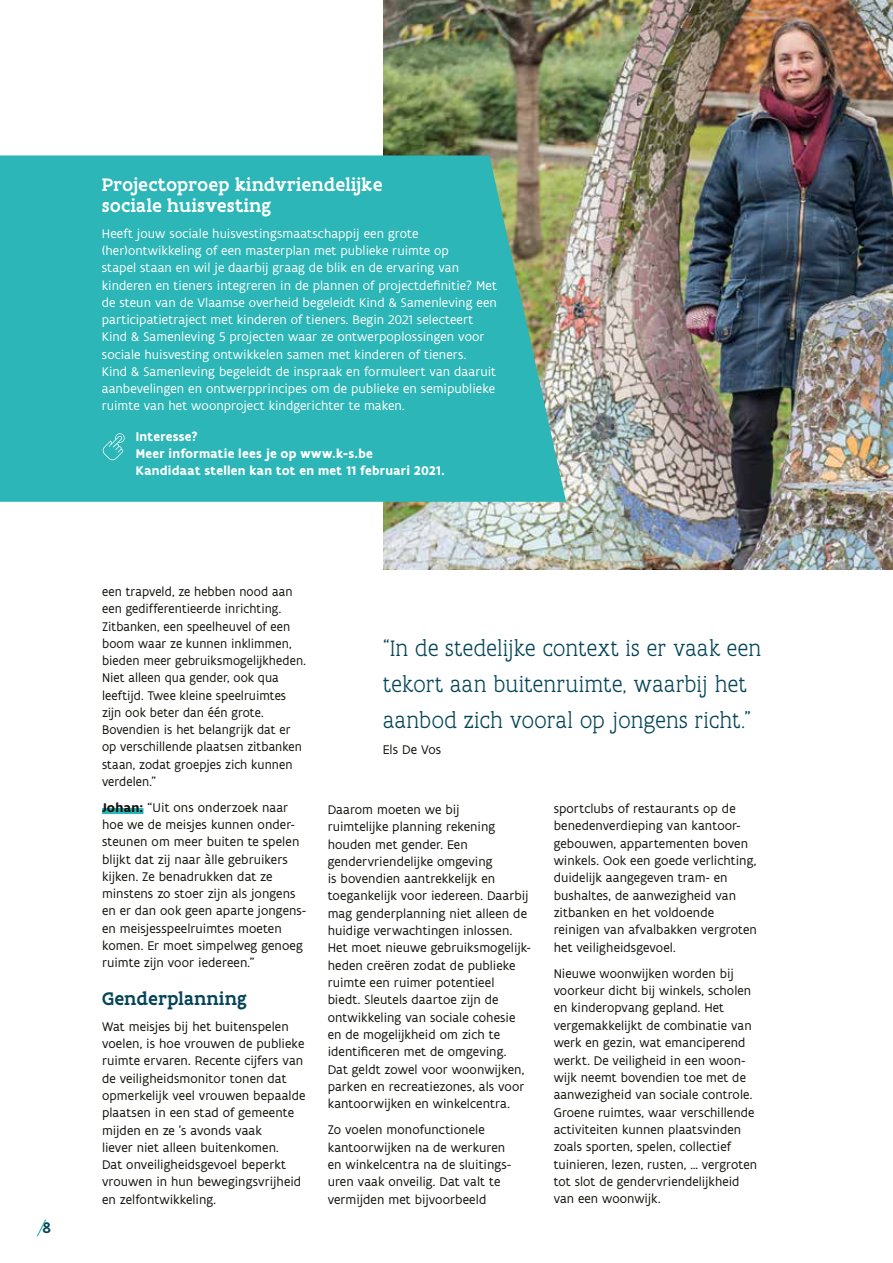
<style>
.page{position:relative;width:893px;height:1263px;background:#fff}
.page>*{position:absolute;margin:0;border:0;box-sizing:border-box;transform-origin:0 0}
.t1{font:300 24px/36px "Flanders Art Serif";color:#044457}
.t2{font:500 19.5px/21px "Flanders Art Serif";letter-spacing:.005em;color:#fff}
.t3{font:500 19.5px "Flanders Art Serif";letter-spacing:.015em;color:#044457}
.t4{font:500 16.5px "Flanders Art Sans";color:#044457}
.t5{font:13.5px/17.2px "Flanders Art Sans";letter-spacing:.005em;color:#12120d}
.t6{font:13.5px/17.2px "Flanders Art Sans";letter-spacing:.005em;color:#fff}
.t7{font:700 13.5px/17.2px "Flanders Art Sans";letter-spacing:.02em;color:#fff}
.s1{font-weight:700}
</style>
<div class="page">
<img style="left:383px;top:0;width:510px;height:570px">
<svg style="left:0;top:155px;width:566px;height:347px;background:#34b4b2"></svg>
<div style="left:102px;top:808px;width:41px;height:6px;background:#2cb6b7"></div>
<svg style="left:102px;top:433px;width:23px;height:28px"></svg>
<svg style="left:37px;top:1219px;width:9px;height:17px"></svg>
<p class="t4" style="left:43px;top:1217px;width:10px">8</p>
<h2 class="t2" style="left:102px;top:174px;width:282px">Projectoproep kindvriendelijke sociale huisvesting</h2>
<p class="t6" style="left:102px;top:225px;width:397px">Heeft jouw sociale huisvestingsmaatschappij een grote (her)ontwikkeling of een masterplan met publieke ruimte op<br>stapel staan en wil je daarbij graag de blik en de ervaring van kinderen en tieners integreren in de plannen of projectdefinitie? Met de steun van de Vlaamse overheid begeleidt Kind &amp; Samenleving een participatietraject met kinderen of tieners. Begin 2021 selecteert Kind &amp; Samenleving 5 projecten waar ze ontwerpoplossingen voor sociale huisvesting ontwikkelen samen met kinderen of tieners.<br>Kind &amp; Samenleving begeleidt de inspraak en formuleert van daaruit aanbevelingen en ontwerpprincipes om de publieke en semipublieke ruimte van het woonproject kindgerichter te maken.</p>
<p class="t7" style="left:136px;top:428px;width:310px">Interesse?<br>Meer informatie lees je op www.k-s.be<br>Kandidaat stellen kan tot en met 11 februari 2021.</p>
<p class="t5" style="left:102px;top:583px;width:205px">een trapveld, ze hebben nood aan een gedifferentieerde inrichting.<br>Zitbanken, een speelheuvel of een boom waar ze kunnen inklimmen, bieden meer gebruiksmogelijkheden.<br>Niet alleen qua gender, ook qua leeftijd. Twee kleine speelruimtes zijn ook beter dan één grote.<br>Bovendien is het belangrijk dat er op verschillende plaatsen zitbanken staan, zodat groepjes zich kunnen verdelen.”</p>
<p class="t5" style="left:102px;top:799px;width:206px"><span class="s1">Johan:</span> “Uit ons onderzoek naar hoe we de meisjes kunnen onder&shy;steunen om meer buiten te spelen blijkt dat zij naar àlle gebruikers kijken. Ze benadrukken dat ze minstens zo stoer zijn als jongens en er dan ook geen aparte jongens&shy;en meisjesspeelruimtes moeten komen. Er moet simpelweg genoeg ruimte zijn voor iedereen.”</p>
<h2 class="t3" style="left:102px;top:986px;width:146px">Genderplanning</h2>
<p class="t5" style="left:102px;top:1018px;width:205px">Wat meisjes bij het buitenspelen voelen, is hoe vrouwen de publieke ruimte ervaren. Recente cijfers van de veiligheidsmonitor tonen dat opmerkelijk veel vrouwen bepaalde plaatsen in een stad of gemeente mijden en ze ’s avonds vaak<br>liever niet alleen buitenkomen.<br>Dat onveiligheidsgevoel beperkt vrouwen in hun bewegingsvrijheid en zelfontwikkeling.</p>
<h1 class="t1" style="left:383px;top:630px;width:380px">“In de stedelijke context is er vaak een tekort aan buitenruimte, waarbij het aanbod zich vooral op jongens richt.”</h1>
<p class="t5" style="left:383px;top:741px;width:60px">Els De Vos</p>
<p class="t5" style="left:328px;top:801px;width:205px">Daarom moeten we bij<br>ruimtelijke planning rekening houden met gender. Een gendervriendelijke omgeving<br>is bovendien aantrekkelijk en toegankelijk voor iedereen. Daarbij mag genderplanning niet alleen de huidige verwachtingen inlossen.<br>Het moet nieuwe gebruiksmogelijk&shy;heden creëren zodat de publieke ruimte een ruimer potentieel<br>biedt. Sleutels daartoe zijn de ontwikkeling van sociale cohesie en de mogelijkheid om zich te identificeren met de omgeving.<br>Dat geldt zowel voor woonwijken, parken en recreatiezones, als voor kantoorwijken en winkelcentra.</p>
<p class="t5" style="left:328px;top:1121px;width:185px">Zo voelen monofunctionele kantoorwijken na de werkuren en winkelcentra na de sluitings&shy;uren vaak onveilig. Dat valt te vermijden met bijvoorbeeld</p>
<p class="t5" style="left:554px;top:800px;width:205px">sportclubs of restaurants op de benedenverdieping van kantoor&shy;gebouwen, appartementen boven winkels. Ook een goede verlichting, duidelijk aangegeven tram- en bushaltes, de aanwezigheid van zitbanken en het voldoende reinigen van afvalbakken vergroten het veiligheidsgevoel.</p>
<p class="t5" style="left:554px;top:965px;width:205px">Nieuwe woonwijken worden bij voorkeur dicht bij winkels, scholen en kinderopvang gepland. Het vergemakkelijkt de combinatie van werk en gezin, wat emanciperend werkt. De veiligheid in een woon&shy;wijk neemt bovendien toe met de aanwezigheid van sociale controle.<br>Groene ruimtes, waar verschillende activiteiten kunnen plaatsvinden zoals sporten, spelen, collectief tuinieren, lezen, rusten, … vergroten tot slot de gendervriendelijkheid van een woonwijk.</p>
</div>
